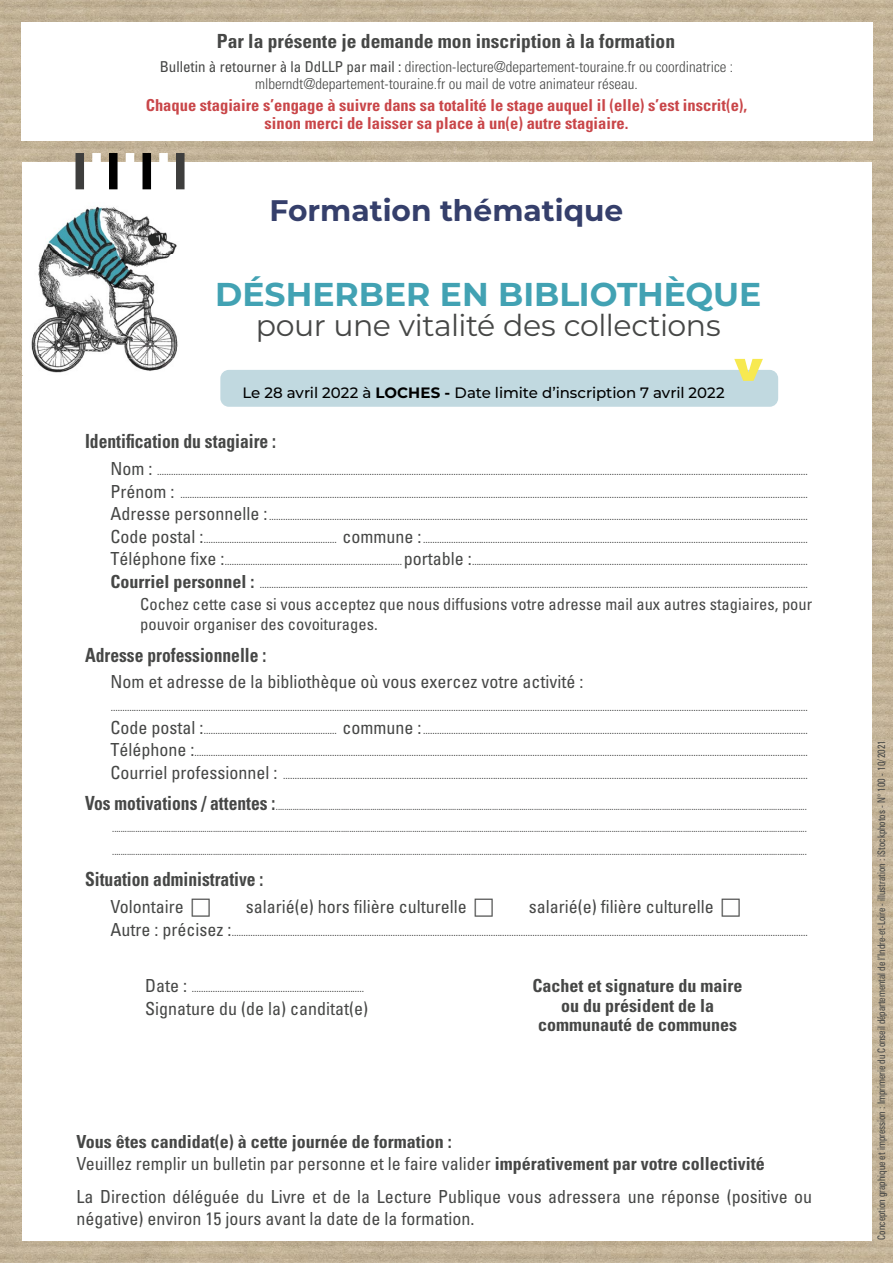
<style>
.page{position:relative;width:893px;height:1263px;background:#fff}
.page>*{position:absolute;margin:0;border:0;box-sizing:border-box;transform-origin:0 0}
.t1{font:700 33px "Montserrat";color:#42a2b3}
.t2{font:30px "Montserrat";letter-spacing:-.015em;color:#464746}
.t3{font:700 29.7px "Montserrat";color:#353f6b}
.t4{font:700 condensed 19.5px "Univers";color:#464746;scale:.9 1}
.t5{font:700 condensed 19.5px "Univers";color:#464746}
.t6{font:condensed 18px/22.5px "Univers";color:#464746}
.t7{font:700 condensed 18px/19.5px "Univers";color:#464746;text-align:center}
.t8{font:700 condensed 16.5px/18px "Univers";color:#c94649;text-align:center}
.t9{font:condensed 16.5px/19.8px "Univers";color:#464746}
.t10{font:300 condensed 15px/17.2px "Univers";color:#464746;text-align:center}
.t11{font:500 15px "Montserrat";letter-spacing:-.005em;color:#000}
.t12{font:condensed 10.5px/22.5px "Univers";color:#464746;text-align:justify}
.t13{font:condensed 10.5px/22.5px "Univers";color:#464746;text-align:justify;scale:.9 1}
.t14{font:condensed 10.5px "Zurich BT";color:#464746;scale:.9 1}
.s1{font-weight:400}
.s2{font-weight:700}
.s3{font-size:18px}
.s4{font-weight:700;font-size:18px}
.s5{font-weight:700;font-size:19.5px}
</style>
<div class="page">
<img style="left:596px;top:0;width:297px;height:210px">
<img style="left:844px;top:210px;width:49px;height:1053px">
<img style="left:0;top:1211px;width:844px;height:52px">
<img style="left:298px;top:0;width:298px;height:162px">
<img style="left:0;top:0;width:298px;height:210px">
<img style="left:0;top:210px;width:22px;height:1001px">
<div style="left:21px;top:22px;width:852px;height:118px;background:#fff"></div>
<div style="left:22px;top:163px;width:850px;height:1078px;background:#fff"></div>
<div style="left:176px;top:153px;width:9px;height:36px;background:#3e3e3d"></div>
<div style="left:76px;top:153px;width:8px;height:36px;background:#3e3e3d"></div>
<div style="left:159px;top:153px;width:9px;height:36px;background:#fff"></div>
<div style="left:126px;top:153px;width:8px;height:36px;background:#fff"></div>
<div style="left:92px;top:153px;width:9px;height:36px;background:#fff"></div>
<div style="left:143px;top:153px;width:8px;height:36px;background:#000"></div>
<div style="left:109px;top:153px;width:9px;height:36px;background:#000"></div>
<img style="left:21px;top:202px;width:1px;height:173px">
<img style="left:35px;top:249px;width:10px;height:83px">
<img style="left:31px;top:332px;width:143px;height:41px">
<img style="left:45px;top:206px;width:133px;height:152px">
<div style="left:220px;top:370px;width:558px;height:37px;background:#c1d9e0;border-radius:9px"></div>
<svg style="left:734px;top:359px;width:29px;height:22px"></svg>
<h3 class="t5" style="left:217px;top:29px;width:460px">Par la présente je demande mon inscription à la formation</h3>
<h3 class="t10" style="left:160px;top:58px;width:575px"><span class="s1">Bulletin à retourner à la DdLLP par mail :</span> direction-lecture@departement-touraine.fr ou coordinatrice : mlberndt@departement-touraine.fr ou mail de votre animateur réseau.</h3>
<h3 class="t8" style="left:146px;top:96px;width:603px">Chaque stagiaire s’engage à suivre dans sa totalité le stage auquel il (elle) s’est inscrit(e), sinon merci de laisser sa place à un(e) autre stagiaire.</h3>
<h3 class="t3" style="left:270px;top:189px;width:355px">Formation thématique</h3>
<h1 class="t1" style="left:215px;top:270px;width:548px">DÉSHERBER EN BIBLIOTHÈQUE</h1>
<h2 class="t2" style="left:256px;top:304px;width:466px">pour une vitalité des collections</h2>
<h3 class="t11" style="left:242px;top:382px;width:484px">Le 28 avril 2022 à <span class="s2">LOCHES -</span> Date limite d’inscription 7 avril 2022</h3>
<h3 class="t4" style="left:85px;top:429px;width:214px">Identification du stagiaire :</h3>
<p class="t12" style="left:111px;top:460px;width:699px"><span class="s3">Nom :</span> .......................................................................................................................................................................................................................................................................................<br><span class="s3">Prénom :</span> .............................................................................................................................................................................................................................................................................<br><span class="s3">Adresse personnelle :</span> .......................................................................................................................................................................................................................................<br><span class="s3">Code postal :</span> ......................................................... <span class="s3">commune :</span> .....................................................................................................................................................................<br><span class="s3">Téléphone fixe :</span> ............................................................................ <span class="s3">portable :</span> ................................................................................................................................................<br><span class="s4">Courriel personnel :</span> ...........................................................................................................................................................................................................................................</p>
<h3 class="t9" style="left:140px;top:594px;width:673px">Cochez cette case si vous acceptez que nous diffusions votre adresse mail aux autres stagiaires, pour pouvoir organiser des covoiturages.</h3>
<h3 class="t4" style="left:85px;top:643px;width:203px">Adresse professionnelle :</h3>
<h3 class="t6" style="left:111px;top:671px;width:474px">Nom et adresse de la bibliothèque où vous exercez votre activité :</h3>
<p class="t12" style="left:111px;top:696px;width:699px">...........................................................................................................................................................................................................................................................................................................<br><span class="s3">Code postal :</span> ......................................................... <span class="s3">commune :</span> .....................................................................................................................................................................<br><span class="s3">Téléphone :</span> .......................................................................................................................................................................................................................................................................<br><span class="s3">Courriel professionnel :</span> .................................................................................................................................................................................................................................</p>
<p class="t13" style="left:112px;top:794px;width:773px;text-indent:-27px"><span class="s5">Vos motivations / attentes :</span> ............................................................................................................................................................................................................................................................. ........................................................................................................................................................................................................................................................................................................................................... ...........................................................................................................................................................................................................................................................................................................................................</p>
<h3 class="t4" style="left:85px;top:867px;width:200px">Situation administrative :</h3>
<h3 class="t6" style="left:111px;top:895px;width:75px">Volontaire</h3>
<h3 class="t6" style="left:246px;top:895px;width:222px">salarié(e) hors filière culturelle</h3>
<h3 class="t6" style="left:529px;top:895px;width:186px">salarié(e) filière culturelle</h3>
<p class="t12" style="left:111px;top:920px;width:699px"><span class="s3">Autre : précisez :</span> .......................................................................................................................................................................................................................................................</p>
<p class="t12" style="left:145px;top:977px;width:221px"><span class="s3">Date :</span> ..........................................................................</p>
<h3 class="t6" style="left:145px;top:997px;width:225px">Signature du (de la) canditat(e)</h3>
<h3 class="t7" style="left:532px;top:976px;width:211px">Cachet et signature du maire ou du président de la communauté de communes</h3>
<h3 class="t7" style="left:77px;top:1130px;width:690px;line-height:22.5px;text-align:left">Vous êtes candidat(e) à cette journée de formation :<br><span class="s1">Veuillez remplir un bulletin par personne et le faire valider</span> impérativement par votre collectivité</h3>
<h3 class="t6" style="left:77px;top:1185px;width:737px">La Direction déléguée du Livre et de la Lecture Publique vous adressera une réponse (positive ou négative) environ 15 jours avant la date de la formation.</h3>
<p class="t14" style="left:875px;top:1239px;width:556px;rotate:-90deg">Conception graphique et impression : Imprimerie du Conseil départemental de l’Indre-et-Loire - illustration : iStockphotos - N° 100 - 10/ 2021</p>
</div>
